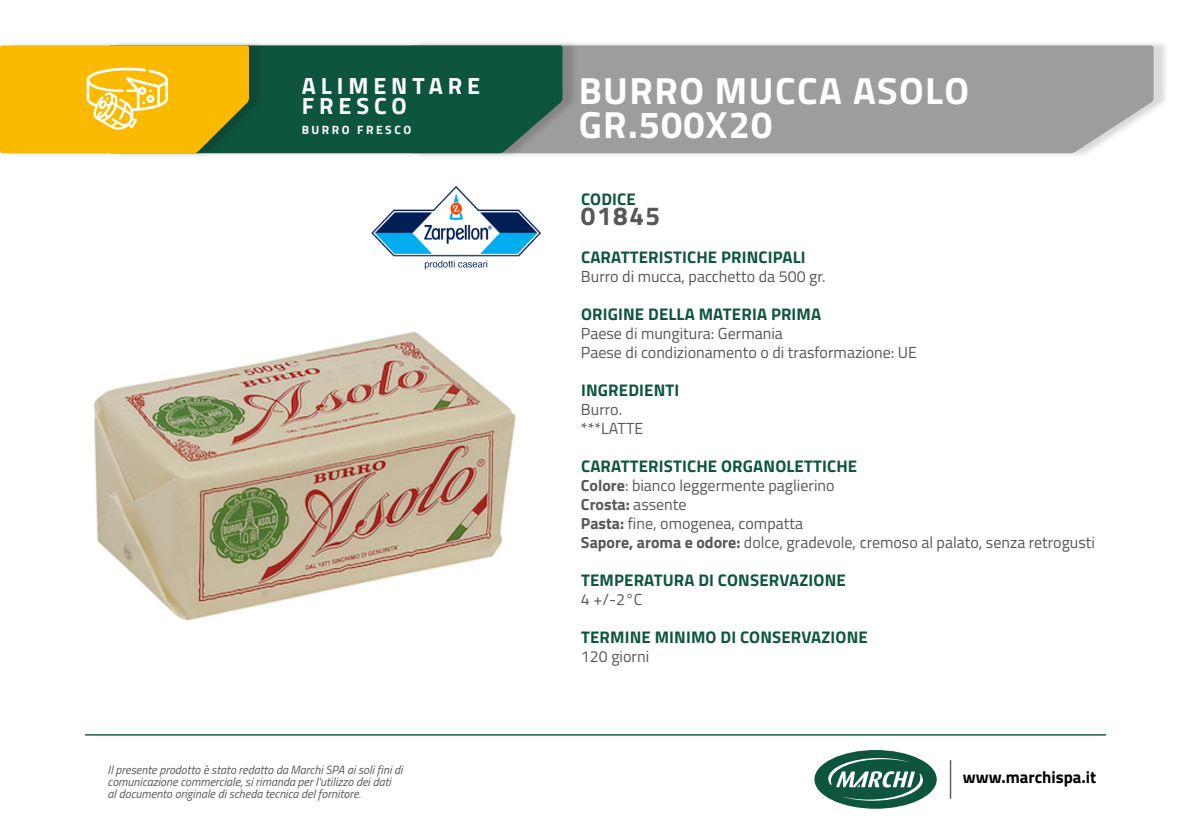
<style>
.page{position:relative;width:1191px;height:840px;background:#fff}
.page>*{position:absolute;margin:0;border:0;box-sizing:border-box;transform-origin:0 0}
.t1{font:700 37.8px/34.2px "Titillium Web";letter-spacing:.04em;color:#fff}
.t2{font:700 26px "Titillium Web";letter-spacing:.06em;color:#575756}
.t3{font:700 23.4px "Titillium Web";letter-spacing:.21em;color:#fff}
.t4{font:700 16.8px "Titillium Web";letter-spacing:.01em;color:#0e5540}
.t5{font:700 16.8px "Titillium Web";color:#000}
.t6{font:16px "Titillium Web";color:#575756}
.t7{font:700 16px "Titillium Web";color:#575756}
.t8{font:italic 12px/12px "Titillium Web";color:#575756}
.t9{font:700 12px "Titillium Web";letter-spacing:.21em;color:#fff}
.s1{font-weight:700}
.s2{font-weight:400}
</style>
<div class="page">
<hr style="left:949px;top:759px;width:2px;height:39px;background:#575756">
<div style="left:814px;top:749px;width:122px;height:59px;background:#0e5540;border-radius:50%"></div>
<svg style="left:828px;top:757px;width:95px;height:43px"></svg>
<hr style="left:85px;top:733px;width:1021px;height:2px;background:#0e5540">
<div style="left:413px;top:40px;width:756px;height:119px;background:#000;opacity:.15"></div>
<div style="left:578px;top:45px;width:575px;height:108px;background:#9d9d9c"></div>
<div style="left:113px;top:40px;width:465px;height:119px;background:#000;opacity:.15"></div>
<div style="left:265px;top:45px;width:297px;height:108px;background:#0e5540"></div>
<div style="left:5px;top:40px;width:260px;height:119px;background:#000;opacity:.15"></div>
<svg style="left:0;top:45px;width:249px;height:108px"></svg>
<img style="left:93px;top:331px;width:423px;height:290px">
<img style="left:372px;top:186px;width:169px;height:84px">
<p class="t3" style="left:302px;top:68px;width:180px">ALIMENTARE</p>
<p class="t3" style="left:302px;top:88px;width:107px">FRESCO</p>
<p class="t9" style="left:302px;top:121px;width:111px">BURRO FRESCO</p>
<p class="t8" style="left:108px;top:762px;width:296px">Il presente prodotto è stato redatto da Marchi SPA ai soli fini di comunicazione commerciale, si rimanda per l'utilizzo dei dati<br>al documento originale di scheda tecnica del fornitore.</p>
<p class="t1" style="left:578px;top:71px;width:392px">BURRO MUCCA ASOLO<br>GR.500X20</p>
<p class="t4" style="left:581px;top:186px;width:56px">CODICE</p>
<p class="t2" style="left:581px;top:195px;width:81px">01845</p>
<p class="t4" style="left:581px;top:244px;width:226px">CARATTERISTICHE PRINCIPALI</p>
<p class="t6" style="left:581px;top:264px;width:246px">Burro di mucca, pacchetto da 500 gr.</p>
<p class="t4" style="left:581px;top:301px;width:242px">ORIGINE DELLA MATERIA PRIMA</p>
<p class="t6" style="left:581px;top:321px;width:203px">Paese di mungitura: Germania</p>
<p class="t6" style="left:581px;top:340px;width:337px">Paese di condizionamento o di trasformazione: UE</p>
<p class="t4" style="left:581px;top:377px;width:100px">INGREDIENTI</p>
<p class="t6" style="left:581px;top:397px;width:43px">Burro.</p>
<p class="t6" style="left:581px;top:416px;width:64px">***LATTE</p>
<p class="t4" style="left:581px;top:453px;width:278px">CARATTERISTICHE ORGANOLETTICHE</p>
<p class="t6" style="left:581px;top:473px;width:255px"><span class="s1">Colore</span>: bianco leggermente paglierino</p>
<p class="t7" style="left:581px;top:492px;width:107px">Crosta: <span class="s2">assente</span></p>
<p class="t6" style="left:581px;top:511px;width:223px"><span class="s1">Pasta:</span> fine, omogenea, compatta</p>
<p class="t6" style="left:581px;top:530px;width:515px"><span class="s1">Sapore, aroma e odore:</span> dolce, gradevole, cremoso al palato, senza retrogusti</p>
<p class="t4" style="left:581px;top:567px;width:266px">TEMPERATURA DI CONSERVAZIONE</p>
<p class="t6" style="left:581px;top:587px;width:63px">4 +/-2°C</p>
<p class="t4" style="left:581px;top:624px;width:288px">TERMINE MINIMO DI CONSERVAZIONE</p>
<p class="t6" style="left:581px;top:644px;width:70px">120 giorni</p>
<p class="t5" style="left:963px;top:764px;width:135px">www.marchispa.it</p>
</div>
